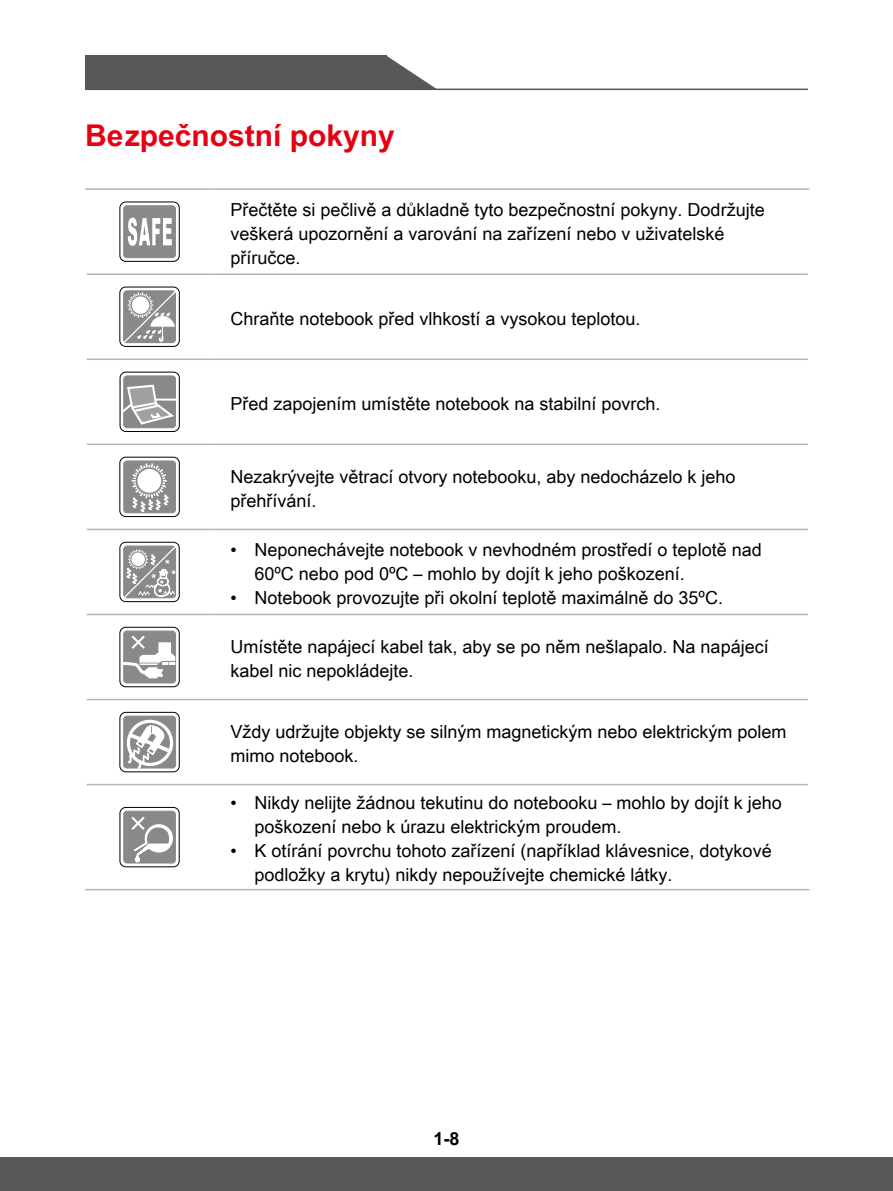
<style>
.page{position:relative;width:893px;height:1191px;background:#fff}
.page>*{position:absolute;margin:0;border:0;box-sizing:border-box;transform-origin:0 0}
.Title_1{font:700 30px "Arial Unicode MS";color:#e60012}
.Text_Left_-_8{font:18px/24px "Arial Unicode MS";color:#000}
.t1{font:700 18px "Arial Unicode MS";color:#000}
</style>
<div class="page">
<hr style="left:85px;top:89px;width:723px;height:1px;background:#595757">
<div style="left:85px;top:56px;width:301px;height:34px;background:#595757"></div>
<svg style="left:386px;top:56px;width:52px;height:33px"></svg>
<div style="left:0;top:1157px;width:893px;height:34px;background:#595757"></div>
<hr style="left:85px;top:188px;width:128px;height:2px;background:#b5b6b6">
<hr style="left:213px;top:188px;width:596px;height:2px;background:#b5b6b6">
<hr style="left:87px;top:273px;width:126px;height:2px;background:#b5b6b6">
<hr style="left:213px;top:273px;width:595px;height:2px;background:#b5b6b6">
<hr style="left:87px;top:358px;width:126px;height:2px;background:#b5b6b6">
<hr style="left:213px;top:358px;width:595px;height:2px;background:#b5b6b6">
<hr style="left:87px;top:443px;width:126px;height:2px;background:#b5b6b6">
<hr style="left:213px;top:443px;width:595px;height:2px;background:#b5b6b6">
<hr style="left:87px;top:528px;width:126px;height:2px;background:#b5b6b6">
<hr style="left:213px;top:528px;width:595px;height:2px;background:#b5b6b6">
<hr style="left:87px;top:614px;width:126px;height:1px;background:#b5b6b6">
<hr style="left:213px;top:614px;width:595px;height:1px;background:#b5b6b6">
<hr style="left:87px;top:699px;width:126px;height:1px;background:#b5b6b6">
<hr style="left:213px;top:699px;width:595px;height:1px;background:#b5b6b6">
<hr style="left:87px;top:784px;width:126px;height:1px;background:#b5b6b6">
<hr style="left:213px;top:784px;width:595px;height:1px;background:#b5b6b6">
<hr style="left:85px;top:889px;width:128px;height:1px;background:#b5b6b6">
<hr style="left:213px;top:889px;width:596px;height:1px;background:#b5b6b6">
<svg style="left:119px;top:201px;width:61px;height:61px"></svg>
<div style="left:120px;top:202px;width:59px;height:59px;background:linear-gradient(to right,#f7f7f7,#f7f7f7);border-radius:6px"></div>
<div style="left:120px;top:202px;width:59px;height:59px;border:1px solid #000;border-radius:6px"></div>
<div style="left:124px;top:206px;width:51px;height:52px;background:#898989;border-radius:3px"></div>
<div style="left:123px;top:205px;width:53px;height:53px;border:1px solid #898989;border-radius:3px"></div>
<svg style="left:128px;top:218px;width:44px;height:28px"></svg>
<svg style="left:119px;top:286px;width:61px;height:61px"></svg>
<div style="left:120px;top:287px;width:59px;height:59px;background:#fff;border-radius:6px"></div>
<div style="left:120px;top:287px;width:60px;height:60px;border:1px solid #000;border-radius:6px"></div>
<svg style="left:123px;top:289px;width:55px;height:55px"></svg>
<svg style="left:119px;top:371px;width:61px;height:61px"></svg>
<svg style="left:120px;top:372px;width:59px;height:59px"></svg>
<div style="left:120px;top:372px;width:60px;height:60px;border:1px solid #000;border-radius:6px"></div>
<div style="left:124px;top:376px;width:52px;height:52px;background:#898989;border-radius:3px"></div>
<div style="left:124px;top:376px;width:52px;height:52px;border:1px solid #898989;border-radius:3px"></div>
<svg style="left:119px;top:383px;width:60px;height:43px"></svg>
<svg style="left:119px;top:456px;width:61px;height:62px"></svg>
<svg style="left:120px;top:457px;width:59px;height:59px"></svg>
<div style="left:120px;top:457px;width:60px;height:60px;border:1px solid #000;border-radius:6px"></div>
<div style="left:124px;top:461px;width:51px;height:52px;background:#898989;border-radius:3px"></div>
<div style="left:124px;top:461px;width:52px;height:52px;border:1px solid #898989;border-radius:3px"></div>
<svg style="left:130px;top:461px;width:39px;height:51px"></svg>
<svg style="left:119px;top:541px;width:61px;height:62px"></svg>
<div style="left:120px;top:542px;width:59px;height:59px;background:#fff;border-radius:6px"></div>
<div style="left:120px;top:542px;width:59px;height:60px;border:1px solid #000;border-radius:6px"></div>
<svg style="left:123px;top:544px;width:55px;height:55px"></svg>
<svg style="left:119px;top:626px;width:61px;height:62px"></svg>
<svg style="left:120px;top:627px;width:59px;height:60px"></svg>
<div style="left:120px;top:627px;width:59px;height:60px;border:1px solid #000;border-radius:6px"></div>
<div style="left:124px;top:631px;width:52px;height:52px;background:#898989;border-radius:3px"></div>
<div style="left:123px;top:631px;width:53px;height:52px;border:1px solid #898989;border-radius:3px"></div>
<svg style="left:122px;top:633px;width:53px;height:45px"></svg>
<svg style="left:119px;top:711px;width:61px;height:62px"></svg>
<svg style="left:120px;top:712px;width:59px;height:60px"></svg>
<div style="left:120px;top:712px;width:59px;height:60px;border:1px solid #000;border-radius:6px"></div>
<div style="left:123px;top:716px;width:53px;height:52px;border:1px solid #898989;border-radius:3px"></div>
<svg style="left:124px;top:719px;width:52px;height:50px"></svg>
<svg style="left:119px;top:806px;width:61px;height:62px"></svg>
<svg style="left:120px;top:807px;width:59px;height:60px"></svg>
<div style="left:120px;top:807px;width:59px;height:60px;border:1px solid #000;border-radius:6px"></div>
<div style="left:124px;top:811px;width:51px;height:52px;background:#898989;border-radius:3px"></div>
<div style="left:124px;top:811px;width:52px;height:52px;border:1px solid #898989;border-radius:3px"></div>
<svg style="left:129px;top:814px;width:47px;height:53px"></svg>
<p class="Title_1" style="left:85px;top:113px;width:311px">Bezpečnostní pokyny</p>
<p class="Text_Left_-_8" style="left:230px;top:197px;width:536px">Přečtěte si pečlivě a důkladně tyto bezpečnostní pokyny. Dodržujte veškerá upozornění a varování na zařízení nebo v uživatelské příručce.</p>
<p class="Text_Left_-_8" style="left:230px;top:306px;width:412px">Chraňte notebook před vlhkostí a vysokou teplotou.</p>
<p class="Text_Left_-_8" style="left:230px;top:391px;width:432px">Před zapojením umístěte notebook na stabilní povrch.</p>
<p class="Text_Left_-_8" style="left:230px;top:464px;width:507px">Nezakrývejte větrací otvory notebooku, aby nedocházelo k jeho přehřívání.</p>
<p class="Text_Left_-_8" style="left:254px;top:537px;width:509px;text-indent:-24px">• Neponechávejte notebook v nevhodném prostředí o teplotě nad<br>60ºC nebo pod 0ºC – mohlo by dojít k jeho poškození.</p>
<p class="Text_Left_-_8" style="left:230px;top:585px;width:494px">• Notebook provozujte při okolní teplotě maximálně do 35ºC.</p>
<p class="Text_Left_-_8" style="left:230px;top:634px;width:540px">Umístěte napájecí kabel tak, aby se po něm nešlapalo. Na napájecí kabel nic nepokládejte.</p>
<p class="Text_Left_-_8" style="left:230px;top:719px;width:558px">Vždy udržujte objekty se silným magnetickým nebo elektrickým polem mimo notebook.</p>
<p class="Text_Left_-_8" style="left:254px;top:790px;width:529px;text-indent:-24px">• Nikdy nelijte žádnou tekutinu do notebooku – mohlo by dojít k jeho poškození nebo k úrazu elektrickým proudem.</p>
<p class="Text_Left_-_8" style="left:254px;top:838px;width:519px;text-indent:-24px">• K otírání povrchu tohoto zařízení (například klávesnice, dotykové podložky a krytu) nikdy nepoužívejte chemické látky.</p>
<p class="t1" style="left:433px;top:1125px;width:28px">1-8</p>
</div>
